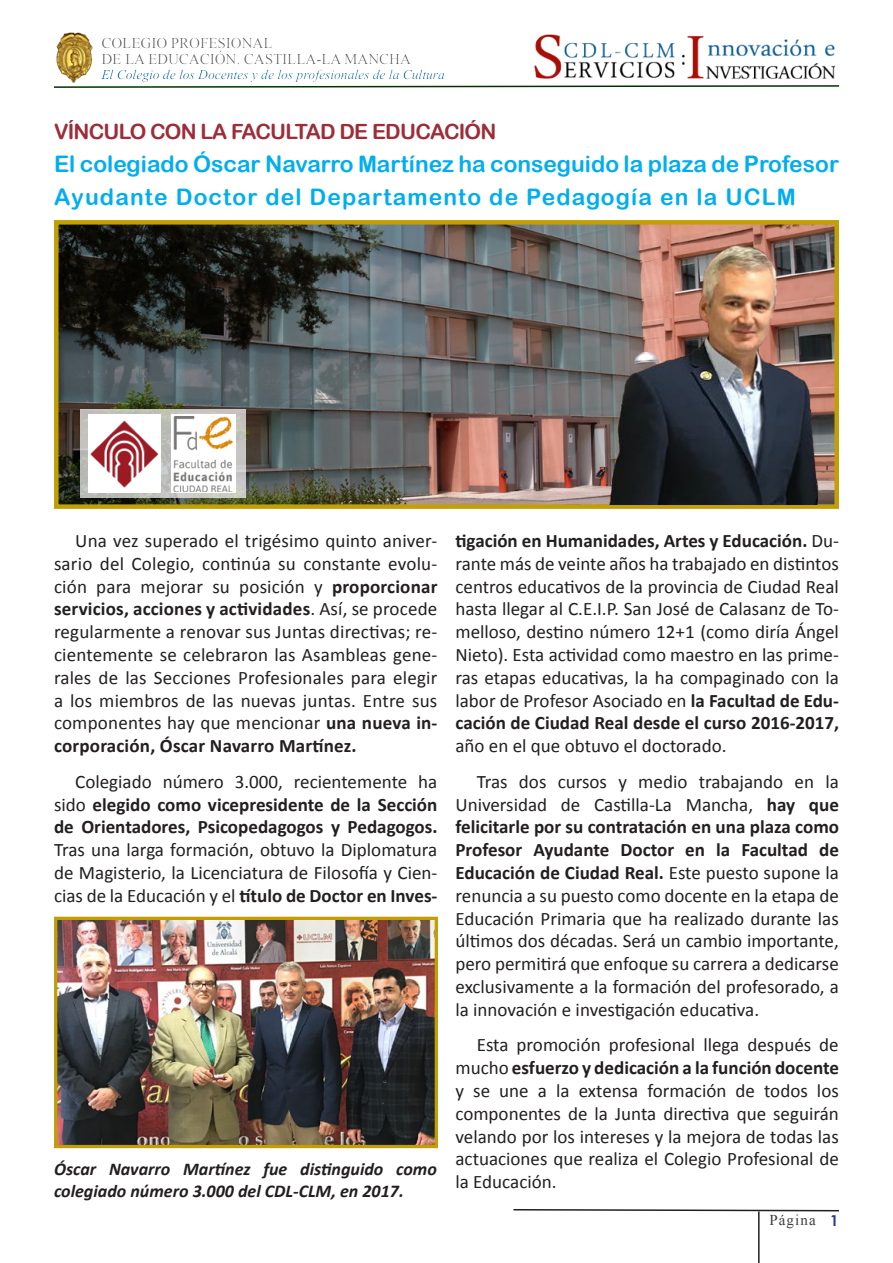
<style>
.page{position:relative;width:893px;height:1263px;background:#fff}
.page>*{position:absolute;margin:0;border:0;box-sizing:border-box;transform-origin:0 0}
.t1{font:22.8px "Arial Rounded MT Bold";color:#00aeef}
.t2{font:22.8px "Arial Rounded MT Bold";letter-spacing:.05em;color:#00aeef}
.t3{font:21px "Arial Rounded MT Bold";letter-spacing:-.035em;color:#9e2d3a}
.Normal__Web{font:19.05px/22.8px "Calibri";color:#231f20;text-align:justify}
.t4{font:italic 700 18px "Calibri";color:#231f20}
.t5{font:16.8px "Vijaya";color:#0062a1}
.t6{font:15px/15.5px "Times New Roman";color:#6c6d70}
.t7{font:15px "Times New Roman";letter-spacing:.075em;color:#3e3e3f}
.t8{font:700 15px "Century Gothic";color:#283b8c}
.s1{font-weight:700}
</style>
<div class="page">
<svg style="left:54px;top:85px;width:480px;height:3px"></svg>
<img style="left:56px;top:32px;width:36px;height:51px">
<svg style="left:513px;top:1209px;width:326px;height:3px"></svg>
<hr style="left:758px;top:1211px;width:2px;height:52px;background:#231f20">
<img style="left:534px;top:34px;width:305px;height:54px">
<img style="left:59px;top:225px;width:775px;height:279px">
<div style="left:54px;top:220px;width:785px;height:289px;border:4px solid #c39f06"></div>
<svg style="left:81px;top:409px;width:165px;height:88px;background:#c4c5c0"></svg>
<img style="left:609px;top:240px;width:221px;height:264px">
<svg style="left:171px;top:414px;width:65px;height:79px"></svg>
<img style="left:173px;top:417px;width:61px;height:74px">
<img style="left:90px;top:414px;width:71px;height:78px">
<img style="left:58px;top:921px;width:376px;height:223px">
<div style="left:54px;top:917px;width:384px;height:231px;border:3px solid #c39f06"></div>
<p class="t6" style="left:101px;top:35px;width:311px">COLEGIO PROFESIONAL<br>DE LA EDUCACIÓN. CASTILLA-LA MANCHA</p>
<p class="t5" style="left:101px;top:61px;width:345px">El Colegio de los Docentes y de los profesionales de la Cultura</p>
<p class="t3" style="left:54px;top:119px;width:444px">VÍNCULO CON LA FACULTAD DE EDUCACIÓN</p>
<p class="t1" style="left:54px;top:150px;width:786px">El colegiado Óscar Navarro Martínez ha conseguido la plaza de Profesor</p>
<p class="t2" style="left:54px;top:183px;width:743px">Ayudante Doctor del Departamento de Pedagogía en la UCLM</p>
<p class="Normal__Web" style="left:54px;top:529px;width:385px;text-indent:21px">Una vez superado el trigésimo quinto aniver&shy;sario del Colegio, continúa su constante evolu&shy;ción para mejorar su posición y <span class="s1">proporcionar servicios, acciones y actividades</span>. Así, se procede regularmente a renovar sus Juntas directivas; re&shy;cientemente se celebraron las Asambleas gene&shy;rales de las Secciones Profesionales para elegir a los miembros de las nuevas juntas. Entre sus componentes hay que mencionar <span class="s1">una nueva in&shy;corporación, Óscar Navarro Martínez.</span></p>
<p class="Normal__Web" style="left:54px;top:770px;width:385px;text-indent:21px">Colegiado número 3.000, recientemente ha sido <span class="s1">elegido como vicepresidente de la Sección de Orientadores, Psicopedagogos y Pedagogos.<br></span>Tras una larga formación, obtuvo la Diplomatura de Magisterio, la Licenciatura de Filosofía y Cien&shy;cias de la Educación y el <span class="s1">título de Doctor en Inves-</span></p>
<p class="t4" style="left:54px;top:1157px;width:384px">Óscar Navarro Martínez fue distinguido como</p>
<p class="t4" style="left:54px;top:1179px;width:351px">colegiado número 3.000 del CDL-CLM, en 2017.</p>
<p class="Normal__Web" style="left:455px;top:529px;width:385px"><span class="s1">tigación en Humanidades, Artes y Educación.</span> Du&shy;rante más de veinte años ha trabajado en distintos centros educativos de la provincia de Ciudad Real hasta llegar al C.E.I.P. San José de Calasanz de To&shy;melloso, destino número 12+1 (como diría Ángel Nieto). Esta actividad como maestro en las prime&shy;ras etapas educativas, la ha compaginado con la labor de Profesor Asociado en <span class="s1">la Facultad de Edu&shy;cación de Ciudad Real desde el curso 2016-2017, </span>año en el que obtuvo el doctorado.</p>
<p class="Normal__Web" style="left:455px;top:770px;width:385px;text-indent:21px">Tras dos cursos y medio trabajando en la Universidad de Castilla-La Mancha, <span class="s1">hay que felicitarle por su contratación en una plaza como Profesor Ayudante Doctor en la Facultad de Educación de Ciudad Real.</span> Este puesto supone la renuncia a su puesto como docente en la etapa de Educación Primaria que ha realizado durante las últimos dos décadas. Será un cambio importante, pero permitirá que enfoque su carrera a dedicarse exclusivamente a la formación del profesorado, a la innovación e investigación educativa.</p>
<p class="Normal__Web" style="left:455px;top:1034px;width:385px;text-indent:21px">Esta promoción profesional llega después de mucho <span class="s1">esfuerzo y dedicación a la función docente </span>y se une a la extensa formación de todos los componentes de la Junta directiva que seguirán velando por los intereses y la mejora de todas las actuaciones que realiza el Colegio Profesional de la Educación.</p>
<p class="t7" style="left:769px;top:1210px;width:48px">Página</p>
<p class="t8" style="left:830px;top:1209px;width:10px">1</p>
</div>
